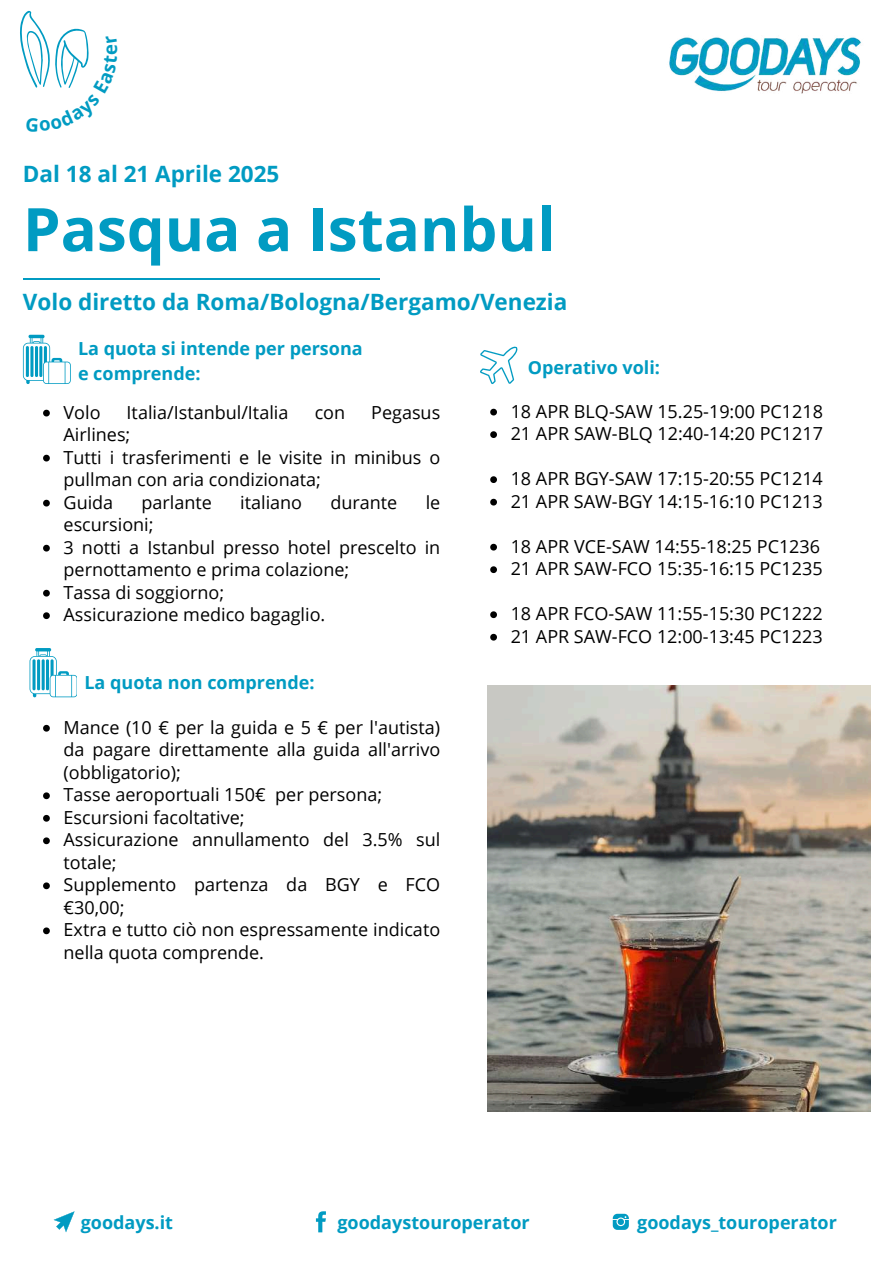
<style>
.page{position:relative;width:894px;height:1264px;background:#fff}
.page>*{position:absolute;margin:0;border:0;box-sizing:border-box;transform-origin:0 0}
.t1{font:700 60px "Open Sans";color:#019bc2}
.t2{font:700 22.5px "Open Sans";color:#019bc2}
.t3{font:18px/22.5px "Open Sans";color:#000}
.t4{font:700 18px/24.8px "Open Sans";color:#019bc2}
</style>
<div class="page">
<svg style="left:53px;top:1211px;width:22px;height:21px"></svg>
<svg style="left:316px;top:1211px;width:10px;height:21px"></svg>
<svg style="left:612px;top:1213px;width:16px;height:16px"></svg>
<img style="left:669px;top:37px;width:192px;height:57px">
<svg style="left:43px;top:410px;width:7px;height:6px"></svg>
<svg style="left:43px;top:455px;width:7px;height:6px"></svg>
<svg style="left:43px;top:500px;width:7px;height:6px"></svg>
<svg style="left:43px;top:545px;width:7px;height:6px"></svg>
<svg style="left:43px;top:590px;width:7px;height:6px"></svg>
<svg style="left:43px;top:612px;width:7px;height:7px"></svg>
<svg style="left:43px;top:725px;width:7px;height:6px"></svg>
<svg style="left:43px;top:792px;width:7px;height:7px"></svg>
<svg style="left:43px;top:815px;width:7px;height:6px"></svg>
<svg style="left:43px;top:837px;width:7px;height:7px"></svg>
<svg style="left:43px;top:882px;width:7px;height:7px"></svg>
<svg style="left:43px;top:927px;width:7px;height:7px"></svg>
<svg style="left:23px;top:335px;width:47px;height:49px"></svg>
<hr style="left:35px;top:346px;width:3px;height:31px;background:#019bc2">
<hr style="left:30px;top:346px;width:3px;height:31px;background:#019bc2">
<hr style="left:26px;top:346px;width:3px;height:31px;background:#019bc2">
<hr style="left:39px;top:346px;width:3px;height:31px;background:#019bc2">
<svg style="left:30px;top:648px;width:47px;height:49px"></svg>
<hr style="left:42px;top:659px;width:3px;height:31px;background:#019bc2">
<hr style="left:37px;top:659px;width:3px;height:31px;background:#019bc2">
<svg style="left:32px;top:659px;width:4px;height:31px"></svg>
<hr style="left:46px;top:659px;width:3px;height:31px;background:#019bc2">
<svg style="left:490px;top:409px;width:7px;height:6px"></svg>
<svg style="left:490px;top:431px;width:7px;height:7px"></svg>
<svg style="left:490px;top:476px;width:7px;height:7px"></svg>
<svg style="left:490px;top:499px;width:7px;height:6px"></svg>
<svg style="left:490px;top:544px;width:7px;height:6px"></svg>
<svg style="left:490px;top:566px;width:7px;height:7px"></svg>
<svg style="left:490px;top:611px;width:7px;height:7px"></svg>
<svg style="left:490px;top:634px;width:7px;height:6px"></svg>
<svg style="left:480px;top:346px;width:37px;height:38px"></svg>
<hr style="left:23px;top:278px;width:357px;height:1px;background:#019bc2">
<img style="left:487px;top:685px;width:383px;height:426px">
<svg style="left:20px;top:11px;width:69px;height:77px"></svg>
<p class="t2" style="left:23px;top:158px;width:258px">Dal 18 al 21 Aprile 2025</p>
<h1 class="t1" style="left:23px;top:187px;width:533px">Pasqua a Istanbul</h1>
<p class="t2" style="left:23px;top:286px;width:546px">Volo diretto da Roma/Bologna/Bergamo/Venezia</p>
<p class="t4" style="left:78px;top:336px;width:286px">La quota si intende per persona e comprende:</p>
<p class="t3" style="left:64px;top:400px;width:38px">Volo</p>
<p class="t3" style="left:127px;top:400px;width:163px">Italia/Istanbul/Italia</p>
<p class="t3" style="left:314px;top:400px;width:32px">con</p>
<p class="t3" style="left:371px;top:400px;width:70px">Pegasus</p>
<p class="t3" style="left:64px;top:423px;width:378px">Airlines;<br>Tutti i trasferimenti e le visite in minibus o pullman con aria condizionata;<br>Guida</p>
<p class="t3" style="left:141px;top:490px;width:72px">parlante</p>
<p class="t3" style="left:240px;top:490px;width:63px">italiano</p>
<p class="t3" style="left:330px;top:490px;width:68px">durante</p>
<p class="t3" style="left:425px;top:490px;width:16px">le</p>
<p class="t3" style="left:64px;top:513px;width:378px">escursioni;<br>3 notti a Istanbul presso hotel prescelto in pernottamento e prima colazione;<br>Tassa di soggiorno;<br>Assicurazione medico bagaglio.</p>
<p class="t4" style="left:84px;top:669px;width:232px">La quota non comprende:</p>
<p class="t3" style="left:64px;top:715px;width:378px">Mance (10 € per la guida e 5 € per l'autista) da pagare direttamente alla guida all'arrivo (obbligatorio);<br>Tasse aeroportuali 150€ per persona;<br>Escursioni facoltative;<br>Assicurazione annullamento del 3.5% sul totale;<br>Supplemento partenza da BGY e FCO €30,00;<br>Extra e tutto ciò non espressamente indicato nella quota comprende.</p>
<p class="t4" style="left:527px;top:355px;width:134px">Operativo voli:</p>
<p class="t3" style="left:510px;top:399px;width:314px">18 APR BLQ-SAW 15.25-19:00 PC1218<br>21 APR SAW-BLQ 12:40-14:20 PC1217</p>
<p class="t3" style="left:510px;top:467px;width:313px">18 APR BGY-SAW 17:15-20:55 PC1214<br>21 APR SAW-BGY 14:15-16:10 PC1213</p>
<p class="t3" style="left:510px;top:534px;width:313px">18 APR VCE-SAW 14:55-18:25 PC1236<br>21 APR SAW-FCO 15:35-16:15 PC1235</p>
<p class="t3" style="left:510px;top:602px;width:313px">18 APR FCO-SAW 11:55-15:30 PC1222<br>21 APR SAW-FCO 12:00-13:45 PC1223</p>
<p class="t4" style="left:81px;top:1209px;width:94px">goodays.it</p>
<p class="t4" style="left:337px;top:1209px;width:194px">goodaystouroperator</p>
<p class="t4" style="left:637px;top:1209px;width:201px">goodays_touroperator</p>
</div>
